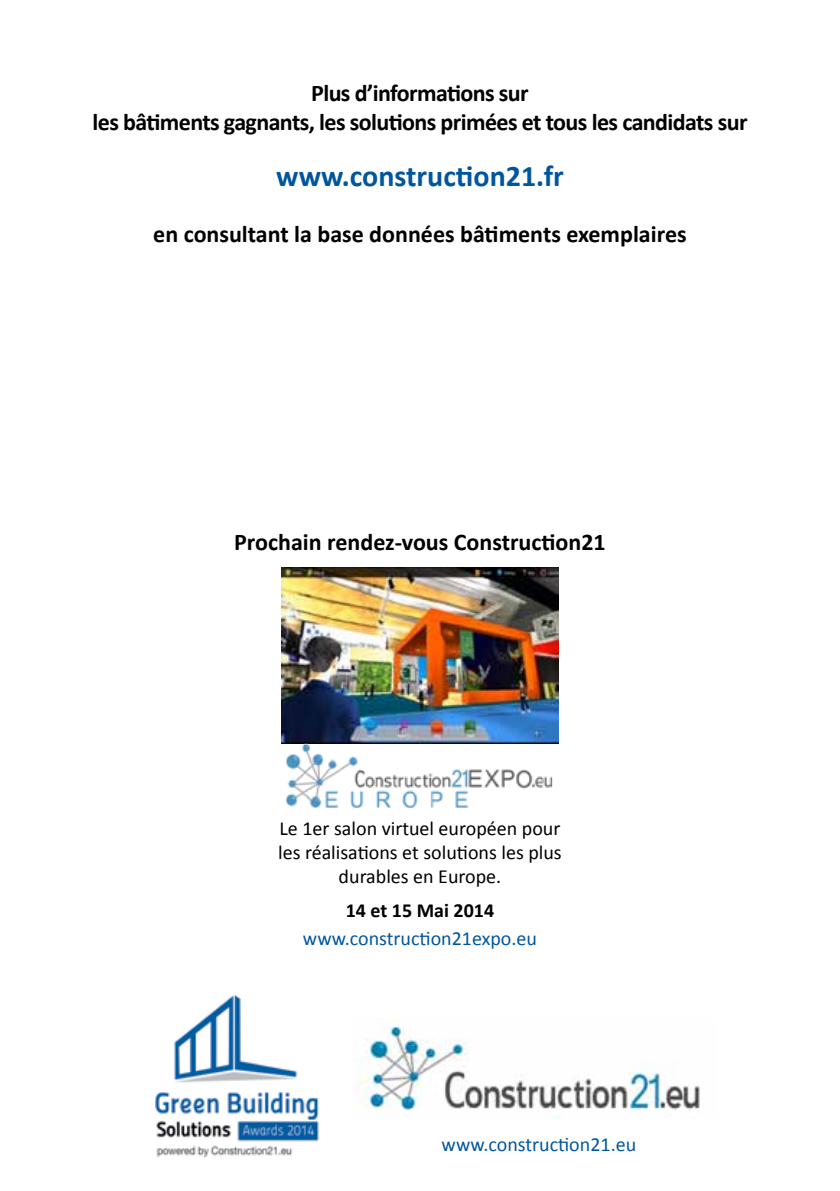
<style>
.page{position:relative;width:840px;height:1191px;background:#fff}
.page>*{position:absolute;margin:0;border:0;box-sizing:border-box;transform-origin:0 0}
.t1{font:700 30px "Calibri";color:#00569e}
.t2{font:700 24px/28.8px "Calibri";letter-spacing:-.015em;color:#000;text-align:center}
.t3{font:20px/24px "Calibri";color:#000;text-align:center}
.t4{font:20px "Calibri";color:#00569e}
.t5{font:700 20px "Calibri";color:#000}
</style>
<div class="page">
<img style="left:281px;top:568px;width:277px;height:175px">
<img style="left:285px;top:743px;width:273px;height:65px">
<img style="left:155px;top:995px;width:164px;height:163px">
<img style="left:354px;top:1020px;width:346px;height:98px">
<p class="t2" style="left:92px;top:79px;width:656px">Plus d’informations sur<br>les bâtiments gagnants, les solutions primées et tous les candidats sur</p>
<p class="t1" style="left:276px;top:157px;width:289px">www.construction21.fr</p>
<p class="t2" style="left:153px;top:220px;width:534px">en consultant la base données bâtiments exemplaires</p>
<p class="t2" style="left:234px;top:528px;width:373px">Prochain rendez-vous Construction21</p>
<p class="t3" style="left:278px;top:816px;width:285px">Le 1er salon virtuel européen pour les réalisations et solutions les plus durables en Europe.</p>
<p class="t5" style="left:345px;top:897px;width:150px">14 et 15 Mai 2014</p>
<p class="t4" style="left:303px;top:925px;width:235px">www.construction21expo.eu</p>
<p class="t4" style="left:441px;top:1131px;width:196px">www.construction21.eu</p>
</div>
